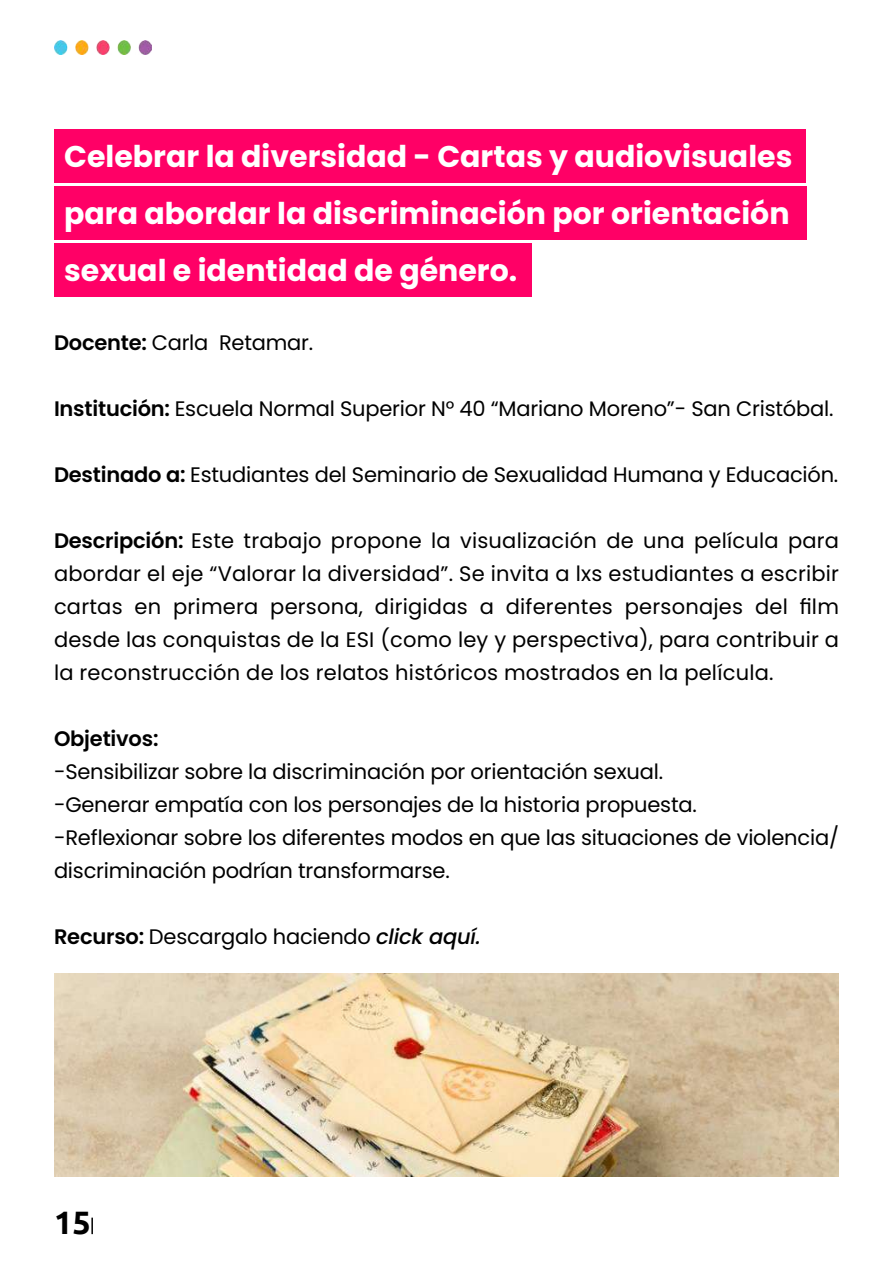
<style>
.page{position:relative;width:893px;height:1263px;background:#fff}
.page>*{position:absolute;margin:0;border:0;box-sizing:border-box;transform-origin:0 0}
.t1{font:700 32.4px "Ubuntu";color:#000}
.t2{font:700 30px/57px "Poppins";color:#fff;text-align:justify}
.t3{font:21px/33px "Poppins";letter-spacing:-.01em;color:#000}
.t4{font:21px/33px "Poppins";letter-spacing:.01em;color:#000;text-align:right}
.t5{font:600 21px "Poppins";letter-spacing:-.01em;color:#000}
.s1{font-weight:400}
.s2{font-weight:600}
.s3{font-weight:500;font-style:italic}
</style>
<div class="page">
<svg style="left:91px;top:1217px;width:2px;height:17px"></svg>
<img style="left:54px;top:41px;width:97px;height:13px">
<div style="left:54px;top:129px;width:751px;height:54px;background:#f06"></div>
<div style="left:54px;top:243px;width:477px;height:54px;background:#f06"></div>
<div style="left:54px;top:186px;width:753px;height:54px;background:#f06"></div>
<img style="left:54px;top:974px;width:785px;height:203px">
<h2 class="t2" style="left:64px;top:128px;width:730px">Celebrar la diversidad - Cartas y audiovisuales para abordar la discriminación por orientación sexual e identidad de género.</h2>
<p class="t5" style="left:54px;top:330px;width:156px">Docente: <span class="s1">Carla</span></p>
<p class="t3" style="left:219px;top:326px;width:96px">Retamar.</p>
<p class="t3" style="left:54px;top:392px;width:781px"><span class="s2">Institución:</span> Escuela Normal Superior N° 40 “Mariano Moreno -” San Cristóbal.</p>
<p class="t3" style="left:54px;top:458px;width:786px"><span class="s2">Destinado a:</span> Estudiantes del Seminario de Sexualidad Humana y Educación.</p>
<p class="t4" style="left:54px;top:524px;width:787px"><span class="s2">Descripción:</span> Este trabajo propone la visualización de una película para abordar el eje “Valorar la diversidad .” Se invita a lxs estudiantes a escribir film</p>
<p class="t4" style="left:506px;top:590px;width:109px">diferentes</p>
<p class="t4" style="left:173px;top:590px;width:87px">primera</p>
<p class="t4" style="left:375px;top:590px;width:94px">dirigidas</p>
<p class="t4" style="left:625px;top:590px;width:120px">personajes</p>
<p class="t3" style="left:755px;top:590px;width:34px">del</p>
<p class="t4" style="left:54px;top:590px;width:786px;text-align:left">cartas<br>desde las conquistas de la ESI (como ley y perspectiva ,) para contribuir a la reconstrucción de los relatos históricos mostrados en la película.</p>
<p class="t3" style="left:135px;top:590px;width:28px">en</p>
<p class="t4" style="left:270px;top:590px;width:94px">persona,</p>
<p class="t3" style="left:480px;top:590px;width:16px">a</p>
<p class="t5" style="left:54px;top:726px;width:106px">Objetivos:</p>
<p class="t3" style="left:54px;top:755px;width:786px">-Sensibilizar sobre la discriminación por orientación sexual.<br>-Generar empatía con los personajes de la historia propuesta.<br>-Reflexionar sobre los diferentes modos en que las situaciones de violencia/ discriminación podrían transformarse.</p>
<p class="t3" style="left:54px;top:920px;width:428px"><span class="s2">Recurso:</span> Descargalo haciendo <span class="s3">click aquí.</span></p>
<h1 class="t1" style="left:54px;top:1203px;width:38px">15</h1>
</div>
